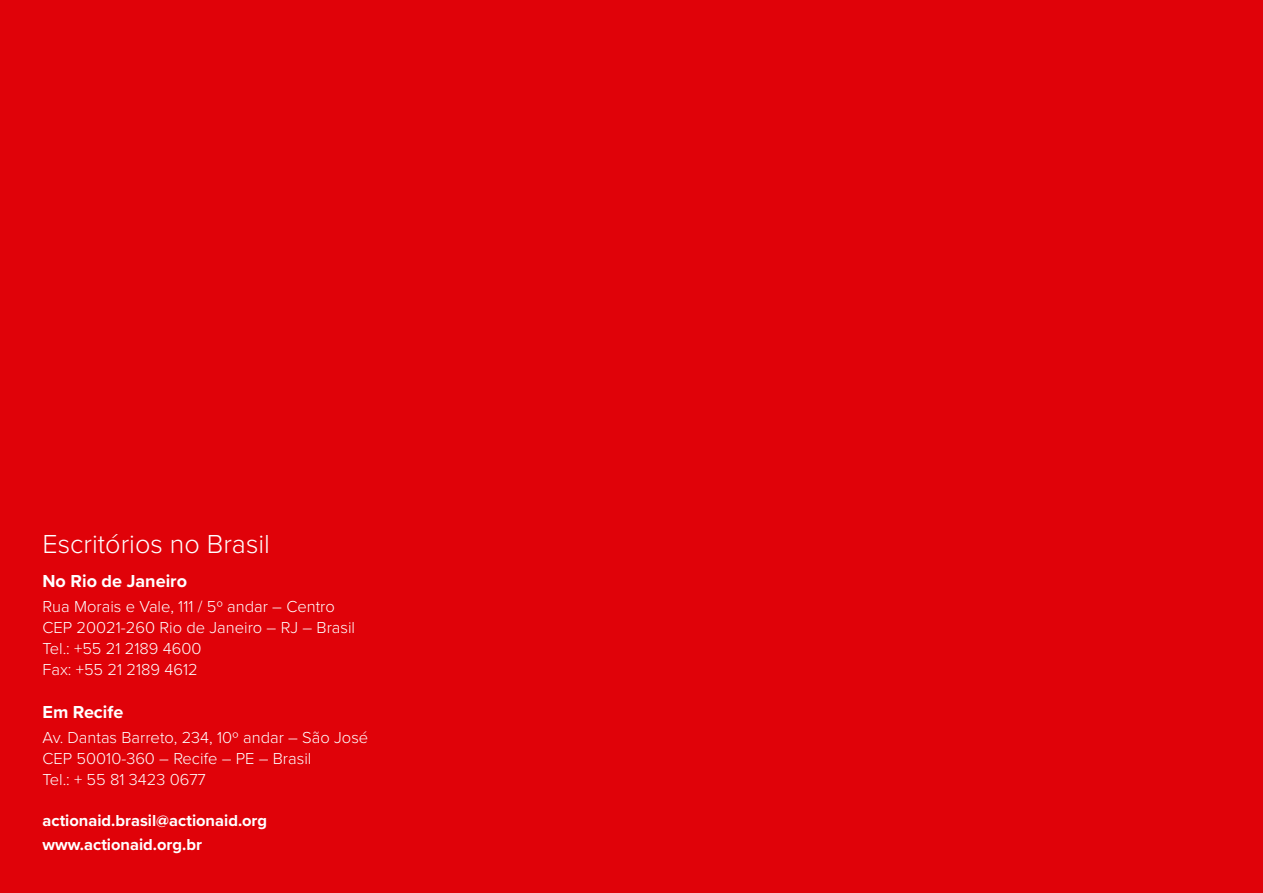
<style>
.page{position:relative;width:1263px;height:893px;background:#e00209}
.page>*{position:absolute;margin:0;border:0;box-sizing:border-box;transform-origin:0 0}
.t1{font:300 27px "Proxima Nova";color:#fff}
.t2{font:700 18px "Proxima Nova";color:#fff}
.t3{font:300 16.5px/21px "Proxima Nova";color:#fff}
.t4{font:700 16.5px/24px "Proxima Nova";color:#fff}
</style>
<div class="page">
<h1 class="t1" style="left:43px;top:523px;width:229px">Escritórios no Brasil</h1>
<p class="t2" style="left:43px;top:567px;width:146px">No Rio de Janeiro</p>
<p class="t3" style="left:43px;top:595px;width:314px">Rua Morais e Vale, 111 / 5º andar – Centro<br>CEP 20021-260 Rio de Janeiro – RJ – Brasil<br>Tel.: +55 21 2189 4600<br>Fax: +55 21 2189 4612</p>
<p class="t2" style="left:43px;top:699px;width:82px">Em Recife</p>
<p class="t3" style="left:43px;top:726px;width:327px">Av. Dantas Barreto, 234, 10º andar – São José<br>CEP 50010-360 – Recife – PE – Brasil<br>Tel.: + 55 81 3423 0677</p>
<p class="t4" style="left:43px;top:808px;width:226px">actionaid.brasil@actionaid.org www.actionaid.org.br</p>
</div>
